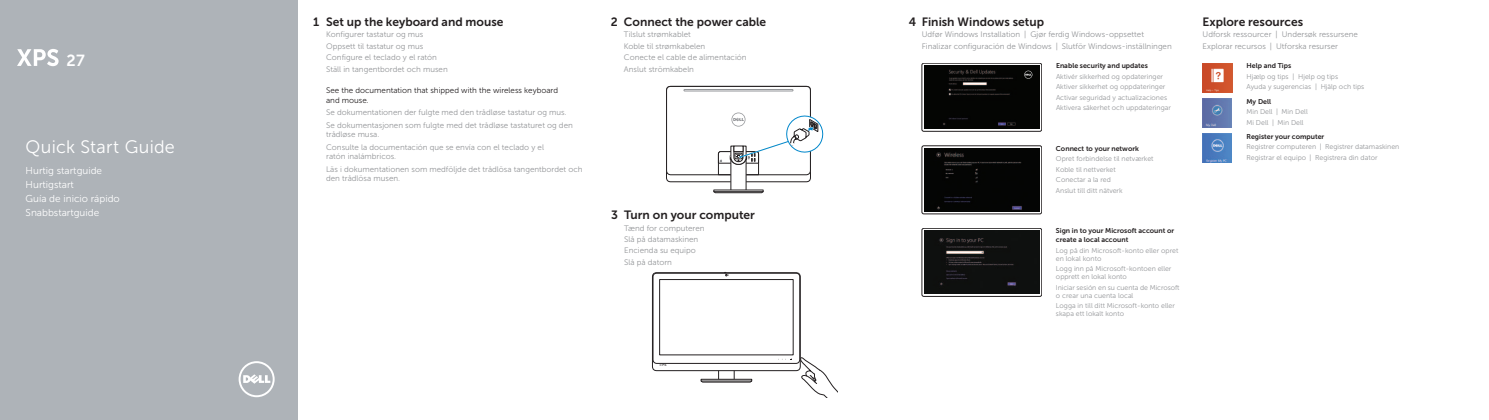
<style>
.page{position:relative;width:1489px;height:420px;background:#fff}
.page>*{position:absolute;margin:0;border:0;box-sizing:border-box;transform-origin:0 0}
.t1{font:18px "Museo Sans For Dell 300";letter-spacing:.015em;color:#fff}
.t2{font:16px "Museo Sans For Dell 700";color:#fff}
.t3{font:12px "Museo Sans For Dell 700";color:#231f20}
.t4{font:10px/14px "Museo Sans For Dell 300";color:#fff}
.t5{font:8px/11.4px "Museo Sans For Dell 300";color:#939598}
.t6{font:8px/10px "Museo Sans For Dell 300";color:#231f20}
.t7{font:7px/10.4px "Museo Sans For Dell 300";color:#939598}
.t8{font:7px/9px "Museo Sans For Dell 700";color:#231f20}
</style>
<div class="page">
<div style="left:0;top:0;width:298px;height:420px;background:#aeb3b8"></div>
<div style="left:666px;top:86px;width:144px;height:89px;border:1px solid #231f20;border-radius:4px"></div>
<div style="left:684px;top:89px;width:109px;height:2px;border:1px solid #939598"></div>
<svg style="left:713px;top:112px;width:110px;height:81px"></svg>
<svg style="left:701px;top:370px;width:51px;height:12px"></svg>
<hr style="left:701px;top:380px;width:50px;height:1px;background:#231f20">
<div style="left:652px;top:272px;width:148px;height:98px;background:linear-gradient(to right,#f5f4f4,#fff);border-radius:4px"></div>
<div style="left:652px;top:272px;width:148px;height:98px;border:1px solid #231f20;border-radius:4px"></div>
<div style="left:653px;top:273px;width:146px;height:90px;background:#fff;border-radius:4px"></div>
<div style="left:653px;top:273px;width:146px;height:90px;border:1px solid #231f20;border-radius:4px"></div>
<svg style="left:724px;top:272px;width:5px;height:4px"></svg>
<div style="left:659px;top:279px;width:134px;height:76px;background:#fff;border:1px solid #231f20"></div>
<svg style="left:800px;top:357px;width:37px;height:40px"></svg>
<svg style="left:238px;top:361px;width:36px;height:36px"></svg>
<svg style="left:921px;top:63px;width:120px;height:68px"></svg>
<div style="left:921px;top:63px;width:120px;height:68px;border:1px solid #231f20;border-radius:2px"></div>
<img style="left:924px;top:66px;width:115px;height:63px">
<svg style="left:1024px;top:71px;width:8px;height:8px"></svg>
<svg style="left:921px;top:228px;width:120px;height:68px"></svg>
<div style="left:921px;top:228px;width:120px;height:68px;border:1px solid #231f20;border-radius:2px"></div>
<img style="left:924px;top:231px;width:115px;height:62px">
<div style="left:921px;top:146px;width:120px;height:68px;background:linear-gradient(to bottom,#fff,#fff);border-radius:2px"></div>
<div style="left:921px;top:146px;width:120px;height:68px;border:1px solid #231f20;border-radius:2px"></div>
<img style="left:924px;top:148px;width:115px;height:63px">
<img style="left:1202px;top:133px;width:29px;height:30px">
<img style="left:1202px;top:63px;width:30px;height:30px">
<img style="left:1202px;top:98px;width:29px;height:30px">
<svg style="left:17px;top:49px;width:42px;height:17px"></svg>
<h2 class="t2" style="left:66px;top:52px;width:20px">27</h2>
<h1 class="t1" style="left:26px;top:137px;width:151px">Quick Start Guide</h1>
<p class="t4" style="left:26px;top:164px;width:96px">Hurtig startguide<br>Hurtigstart<br>Guía de inicio rápido<br>Snabbstartguide</p>
<h3 class="t3" style="left:326px;top:15px;width:179px">Set up the keyboard and mouse</h3>
<p class="t5" style="left:326px;top:29px;width:123px">Konfigurer tastatur og mus<br>Oppsett til tastatur og mus<br>Configure el teclado y el ratón<br>Ställ in tangentbordet och musen</p>
<h3 class="t3" style="left:611px;top:15px;width:8px">2</h3>
<h3 class="t3" style="left:624px;top:15px;width:144px">Connect the power cable</h3>
<p class="t5" style="left:624px;top:29px;width:124px">Tilslut strømkablet<br>Koble til strømkabelen<br>Conecte el cable de alimentación<br>Anslut strömkabeln</p>
<h3 class="t3" style="left:313px;top:15px;width:8px">1</h3>
<h3 class="t3" style="left:908px;top:15px;width:137px">4 Finish Windows setup</h3>
<p class="t5" style="left:921px;top:29px;width:251px">Udfør Windows Installation | Gjør ferdig Windows-oppsettet<br>Finalizar configuración de Windows | Slutför Windows-inställningen</p>
<p class="t8" style="left:1055px;top:61px;width:93px">Enable security and updates</p>
<p class="t7" style="left:1055px;top:71px;width:116px">Aktivér sikkerhed og opdateringer Aktiver sikkerhet og oppdateringer Activar seguridad y actualizaciones Aktivera säkerhet och uppdateringar</p>
<p class="t6" style="left:326px;top:85px;width:233px">See the documentation that shipped with the wireless keyboard and mouse.</p>
<p class="t5" style="left:326px;top:106px;width:248px;line-height:12.8px">Se dokumentationen der fulgte med den trådløse tastatur og mus.<br>Se dokumentasjonen som fulgte med det trådløse tastaturet og den</p>
<p class="t5" style="left:326px;top:128px;width:219px;line-height:12.8px">trådløse musa.<br>Consulte la documentación que se envía con el teclado y el</p>
<p class="t5" style="left:326px;top:150px;width:258px;line-height:12.8px">ratón inalámbricos.<br>Läs i dokumentationen som medföljde det trådlösa tangentbordet och</p>
<p class="t5" style="left:326px;top:172px;width:75px">den trådlösa musen.</p>
<p class="t8" style="left:1055px;top:144px;width:84px">Connect to your network</p>
<p class="t7" style="left:1055px;top:154px;width:99px">Opret forbindelse til netværket<br>Koble til nettverket<br>Conectar a la red<br>Anslut till ditt nätverk</p>
<h3 class="t3" style="left:611px;top:208px;width:8px">3</h3>
<h3 class="t3" style="left:624px;top:208px;width:132px">Turn on your computer</h3>
<p class="t5" style="left:624px;top:222px;width:82px">Tænd for computeren<br>Slå på datamaskinen<br>Encienda su equipo<br>Slå på datorn</p>
<p class="t8" style="left:1055px;top:226px;width:120px">Sign in to your Microsoft account or create a local account</p>
<p class="t7" style="left:1055px;top:246px;width:124px;line-height:8px">Log på din Microsoft-konto eller opret en lokal konto</p>
<p class="t7" style="left:1055px;top:265px;width:117px;line-height:8px">Logg inn på Microsoft-kontoen eller opprett en lokal konto</p>
<p class="t7" style="left:1055px;top:283px;width:125px;line-height:8px">Iniciar sesión en su cuenta de Microsoft o crear una cuenta local</p>
<p class="t7" style="left:1055px;top:302px;width:120px;line-height:8px">Logga in till ditt Microsoft-konto eller skapa ett lokalt konto</p>
<h3 class="t3" style="left:1202px;top:15px;width:102px">Explore resources</h3>
<p class="t5" style="left:1202px;top:29px;width:157px">Udforsk ressourcer | Undersøk ressursene<br>Explorar recursos | Utforska resurser</p>
<p class="t8" style="left:1246px;top:61px;width:46px">Help and Tips</p>
<p class="t7" style="left:1246px;top:71px;width:119px">Hjælp og tips | Hjelp og tips<br>Ayuda y sugerencias | Hjälp och tips</p>
<p class="t8" style="left:1246px;top:97px;width:26px">My Dell</p>
<p class="t7" style="left:1246px;top:107px;width:63px">Min Dell | Min Dell<br>Mi Dell | Min Dell</p>
<p class="t8" style="left:1246px;top:132px;width:79px">Register your computer</p>
<p class="t7" style="left:1246px;top:142px;width:154px">Registrer computeren | Registrer datamaskinen<br>Registrar el equipo | Registrera din dator</p>
</div>
